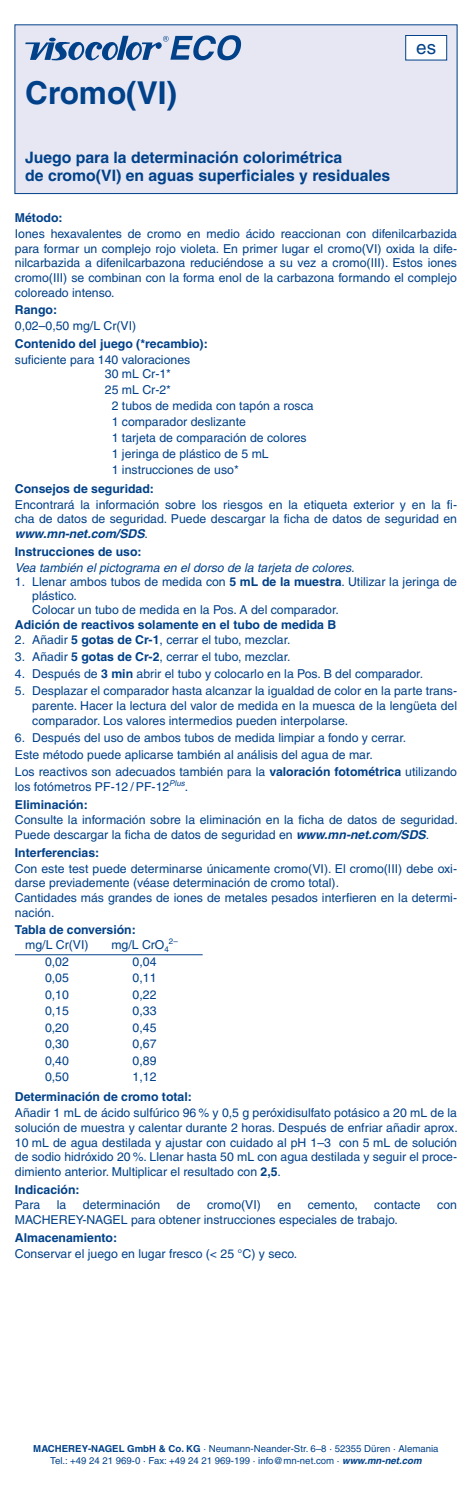
<style>
.page{position:relative;width:472px;height:1489px;background:#fff}
.page>*{position:absolute;margin:0;border:0;box-sizing:border-box;transform-origin:0 0}
.Head{font:700 31.5px "Helvetica LT Pro";color:#004189}
.t1{font:18.72px "Helvetica LT Pro";color:#004189}
.Subhead{font:700 15.75px/17.5px "Helvetica LT Pro";color:#004189}
.Fließtext{font:12.25px/14.7px "Helvetica LT Pro";color:#004189;text-align:justify}
.Überschrift{font:700 12.25px "Helvetica LT Pro";color:#004189}
.Inhalt_Testbesteck_m{font:12.25px "Helvetica LT Pro";color:#004189}
.Fließtext_Abstand_vo{font:12.25px/14.7px "Helvetica LT Pro";color:#004189}
.Umrechnungstabelle{font:12.25px "Helvetica LT Pro";color:#004189}
.Fließtext-2{font:italic 12.25px "Helvetica LT Pro";color:#004189}
.Fließtext_mit_Einzug{font:12.25px "Helvetica LT Pro";color:#004189}
.Fließtext-3{font:700 12.25px "Helvetica LT Pro";color:#004189}
.Adresse{font:9.62px/12.2px "Helvetica LT Pro";color:#004189;text-align:center}
.Umrechnungstabelle-2{font:8.05px "Helvetica LT Pro";color:#004189}
.s1{font-weight:700;font-style:italic}
.s2{font-weight:700}
</style>
<div class="page">
<div style="left:15px;top:25px;width:441px;height:168px;background:#e6e7f3"></div>
<svg style="left:25px;top:35px;width:216px;height:25px"></svg>
<div style="left:14px;top:24px;width:443px;height:170px;border:1px solid #004189"></div>
<hr style="left:15px;top:954px;width:187px;height:1px;background:#004189">
<div style="left:405px;top:35px;width:41px;height:25px;background:#fff"></div>
<div style="left:405px;top:35px;width:41px;height:25px;border:1px solid #004189"></div>
<p class="Head" style="left:25px;top:73px;width:153px">Cromo(VI)</p>
<p class="t1" style="left:416px;top:37px;width:21px">es</p>
<p class="Subhead" style="left:25px;top:149px;width:366px">Juego para la determinación colorimétrica<br>de cromo(VI) en aguas superficiales y residuales</p>
<p class="Überschrift" style="left:15px;top:210px;width:49px">Método:</p>
<p class="Fließtext" style="left:15px;top:226px;width:443px">Iones hexavalentes de cromo en medio ácido reaccionan con difenilcarbazida para formar un complejo rojo violeta. En primer lugar el cromo(VI) oxida la dife&shy;nilcarbazida a difenilcarbazona reduciéndose a su vez a cromo(III). Estos iones cromo(III) se combinan con la forma enol de la carbazona formando el complejo coloreado intenso.</p>
<p class="Überschrift" style="left:15px;top:303px;width:44px">Rango:</p>
<p class="Fließtext" style="left:15px;top:318px;width:123px">0,02–0,50 mg/L Cr(VI)</p>
<p class="Überschrift" style="left:15px;top:336px;width:194px">Contenido del juego (*recambio):</p>
<p class="Fließtext" style="left:15px;top:352px;width:177px">suficiente para 140 valoraciones</p>
<p class="Inhalt_Testbesteck_m" style="left:105px;top:367px;width:68px">30 mL Cr-1*</p>
<p class="Inhalt_Testbesteck_m" style="left:105px;top:383px;width:68px">25 mL Cr-2*</p>
<p class="Inhalt_Testbesteck_m" style="left:112px;top:399px;width:203px">2 tubos de medida con tapón a rosca</p>
<p class="Inhalt_Testbesteck_m" style="left:112px;top:415px;width:136px">1 comparador deslizante</p>
<p class="Inhalt_Testbesteck_m" style="left:112px;top:430px;width:196px">1 tarjeta de comparación de colores</p>
<p class="Inhalt_Testbesteck_m" style="left:112px;top:446px;width:158px">1 jeringa de plástico de 5 mL</p>
<p class="Inhalt_Testbesteck_m" style="left:112px;top:462px;width:128px">1 instrucciones de uso*</p>
<p class="Überschrift" style="left:15px;top:481px;width:140px">Consejos de seguridad:</p>
<p class="Fließtext" style="left:15px;top:497px;width:443px">Encontrará la información sobre los riesgos en la etiqueta exterior y en la fi&shy;cha de datos de seguridad. Puede descargar la ficha de datos de seguridad en <span class="s1">www.mn-net.com/SDS</span>.</p>
<p class="Überschrift" style="left:15px;top:544px;width:128px">Instrucciones de uso:</p>
<p class="Fließtext-2" style="left:15px;top:560px;width:341px">Vea también el pictograma en el dorso de la tarjeta de colores.</p>
<p class="Fließtext" style="left:32px;top:574px;width:426px;line-height:14px;text-indent:-17px">1. Llenar ambos tubos de medida con <span class="s2">5 mL de la muestra</span>. Utilizar la jeringa de plástico.</p>
<p class="Fließtext_mit_Einzug" style="left:32px;top:603px;width:308px">Colocar un tubo de medida en la Pos. A del comparador.</p>
<p class="Fließtext-3" style="left:15px;top:617px;width:322px">Adición de reactivos solamente en el tubo de medida B</p>
<p class="Fließtext" style="left:15px;top:632px;width:277px">2. Añadir <span class="s2">5 gotas de Cr-1</span>, cerrar el tubo, mezclar.</p>
<p class="Fließtext" style="left:15px;top:649px;width:277px">3. Añadir <span class="s2">5 gotas de Cr-2</span>, cerrar el tubo, mezclar.</p>
<p class="Fließtext" style="left:15px;top:666px;width:409px">4. Después de <span class="s2">3 min</span> abrir el tubo y colocarlo en la Pos. B del comparador.</p>
<p class="Fließtext" style="left:32px;top:683px;width:426px;text-indent:-17px">5. Desplazar el comparador hasta alcanzar la igualdad de color en la parte trans&shy;parente. Hacer la lectura del valor de medida en la muesca de la lengüeta del comparador. Los valores intermedios pueden interpolarse.</p>
<p class="Fließtext" style="left:15px;top:730px;width:392px">6. Después del uso de ambos tubos de medida limpiar a fondo y cerrar.</p>
<p class="Fließtext" style="left:15px;top:747px;width:359px">Este método puede aplicarse también al análisis del agua de mar.</p>
<p class="Fließtext_Abstand_vo" style="left:15px;top:764px;width:443px">Los reactivos son adecuados también para la <span class="s2">valoración fotométrica</span> utilizando los fotómetros PF-12 / PF-12<sup>Plus</sup>.</p>
<p class="Überschrift" style="left:15px;top:796px;width:74px">Eliminación:</p>
<p class="Fließtext" style="left:15px;top:812px;width:444px">Consulte la información sobre la eliminación en la ficha de datos de seguridad.<br>Puede descargar la ficha de datos de seguridad en <span class="s1">www.mn-net.com/SDS</span>.</p>
<p class="Überschrift" style="left:15px;top:845px;width:86px">Interferencias:</p>
<p class="Fließtext" style="left:15px;top:860px;width:443px">Con este test puede determinarse únicamente cromo(VI). El cromo(III) debe oxi&shy;darse previademente (véase determinación de cromo total).</p>
<p class="Fließtext" style="left:15px;top:890px;width:443px">Cantidades más grandes de iones de metales pesados interfieren en la determi&shy;nación.</p>
<p class="Überschrift" style="left:15px;top:922px;width:122px">Tabla de conversión:</p>
<p class="Umrechnungstabelle" style="left:25px;top:937px;width:65px">mg/L Cr(VI)</p>
<p class="Umrechnungstabelle" style="left:111px;top:937px;width:59px">mg/L CrO<sub>4</sub></p>
<p class="Umrechnungstabelle-2" style="left:169px;top:936px;width:10px">2–</p>
<p class="Umrechnungstabelle" style="left:45px;top:954px;width:25px">0,02</p>
<p class="Umrechnungstabelle" style="left:132px;top:954px;width:25px">0,04</p>
<p class="Umrechnungstabelle" style="left:45px;top:970px;width:25px">0,05</p>
<p class="Umrechnungstabelle" style="left:132px;top:970px;width:25px">0,11</p>
<p class="Umrechnungstabelle" style="left:45px;top:987px;width:25px">0,10</p>
<p class="Umrechnungstabelle" style="left:132px;top:987px;width:25px">0,22</p>
<p class="Umrechnungstabelle" style="left:45px;top:1003px;width:25px">0,15</p>
<p class="Umrechnungstabelle" style="left:132px;top:1003px;width:25px">0,33</p>
<p class="Umrechnungstabelle" style="left:45px;top:1020px;width:25px">0,20</p>
<p class="Umrechnungstabelle" style="left:132px;top:1020px;width:25px">0,45</p>
<p class="Umrechnungstabelle" style="left:45px;top:1036px;width:25px">0,30</p>
<p class="Umrechnungstabelle" style="left:132px;top:1036px;width:25px">0,67</p>
<p class="Umrechnungstabelle" style="left:45px;top:1053px;width:25px">0,40</p>
<p class="Umrechnungstabelle" style="left:132px;top:1053px;width:25px">0,89</p>
<p class="Umrechnungstabelle" style="left:45px;top:1069px;width:25px">0,50</p>
<p class="Umrechnungstabelle" style="left:132px;top:1069px;width:25px">1,12</p>
<p class="Überschrift" style="left:15px;top:1089px;width:178px">Determinación de cromo total:</p>
<p class="Fließtext" style="left:15px;top:1105px;width:444px">Añadir 1 mL de ácido sulfúrico 96 % y 0,5 g peróxidisulfato potásico a 20 mL de la solución de muestra y calentar durante 2 horas. Después de enfriar añadir aprox.<br>10 mL de agua destilada y ajustar con cuidado al pH 1–3 con 5 mL de solución de sodio hidróxido 20 %. Llenar hasta 50 mL con agua destilada y seguir el proce&shy;dimiento anterior. Multiplicar el resultado con <span class="s2">2,5</span>.</p>
<p class="Überschrift" style="left:15px;top:1181px;width:66px">Indicación:</p>
<p class="Fließtext" style="left:15px;top:1197px;width:27px">Para</p>
<p class="Fließtext" style="left:57px;top:1197px;width:11px">la</p>
<p class="Fließtext" style="left:83px;top:1197px;width:79px">determinación</p>
<p class="Fließtext" style="left:177px;top:1197px;width:15px">de</p>
<p class="Fließtext" style="left:207px;top:1197px;width:55px">cromo(VI)</p>
<p class="Fließtext" style="left:277px;top:1197px;width:15px">en</p>
<p class="Fließtext" style="left:307px;top:1197px;width:51px">cemento,</p>
<p class="Fließtext" style="left:374px;top:1197px;width:48px">contacte</p>
<p class="Fließtext" style="left:437px;top:1197px;width:21px">con</p>
<p class="Fließtext" style="left:15px;top:1212px;width:384px">MACHEREY-NAGEL para obtener instrucciones especiales de trabajo.</p>
<p class="Überschrift" style="left:15px;top:1229px;width:104px">Almacenamiento:</p>
<p class="Fließtext" style="left:15px;top:1245px;width:283px">Conservar el juego en lugar fresco (&lt; 25 °C) y seco.</p>
<p class="Adresse" style="left:33px;top:1442px;width:406px"><span class="s2">MACHEREY-NAGEL GmbH &amp; Co. KG</span> · Neumann-Neander-Str. 6–8 · 52355 Düren · Alemania<br>Tel.: +49 24 21 969-0 · Fax: +49 24 21 969-199 · info@mn-net.com · <span class="s1">www.mn-net.com</span></p>
</div>
